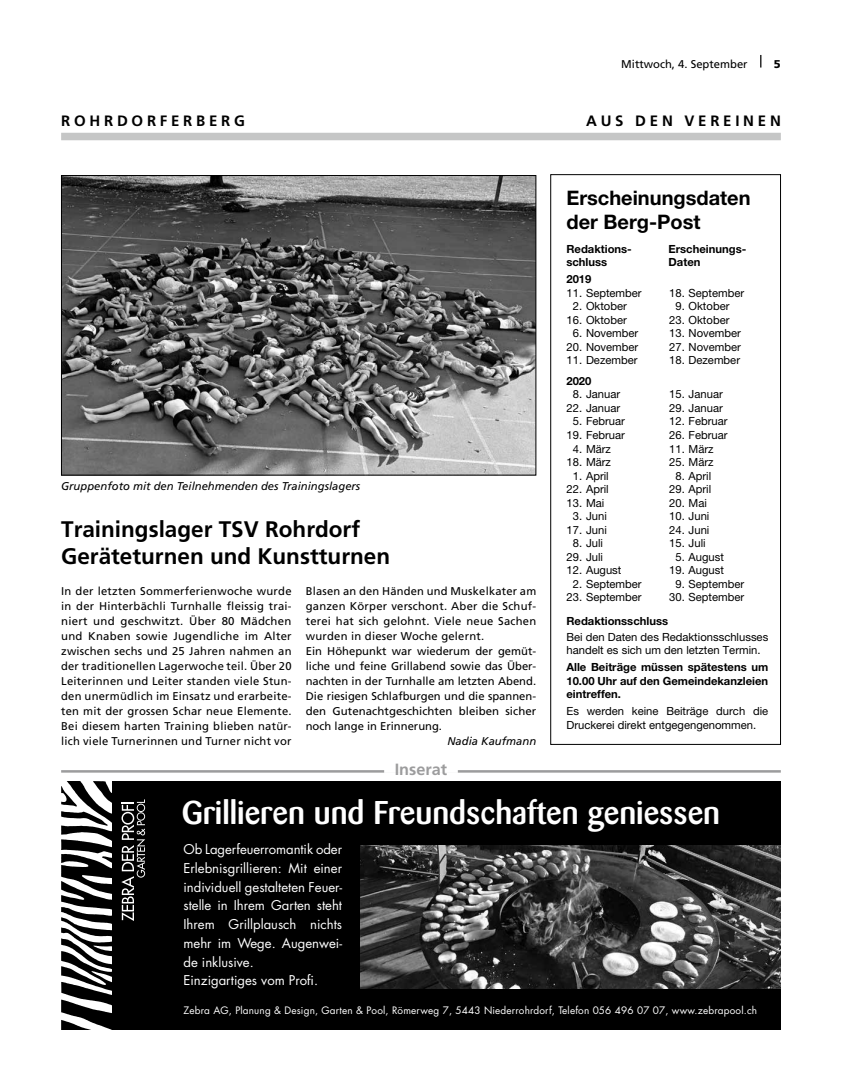
<style>
.page{position:relative;width:842px;height:1085px;background:#fff}
.page>*{position:absolute;margin:0;border:0;box-sizing:border-box;transform-origin:0 0}
.t1{font:500 32.5px "Barmeno";color:#fff}
.t2{font:700 22.5px/27px "Frutiger LT Std";color:#000}
.t3{font:700 20px/24px "Helvetica Neue LT Std";color:#000}
.t4{font:700 16.25px "Frutiger LT Std";color:#9c9c9d}
.t5{font:700 15px "Frutiger LT Std";letter-spacing:.25em;color:#000}
.t6{font:13.12px/18.8px "Futura";color:#fff}
.t7{font:11.25px/15px "Frutiger LT Std";letter-spacing:.005em;color:#000;text-align:justify}
.t8{font:11.25px/13.5px "Helvetica Neue LT Std";color:#000}
.t9{font:700 11.25px/13.5px "Helvetica Neue LT Std";color:#000;text-align:justify}
.t10{font:italic 11.25px "Frutiger LT Std";color:#000}
.t11{font:900 11.25px "Frutiger LT Std";color:#000}
.t12{font:10px "Futura";letter-spacing:.015em;color:#fff}
</style>
<div class="page">
<svg style="left:760px;top:55px;width:1px;height:13px"></svg>
<div style="left:61px;top:133px;width:719px;height:7px;background:#c5c6c6"></div>
<img style="left:63px;top:177px;width:471px;height:296px">
<div style="left:61px;top:175px;width:475px;height:300px;border:1px solid #000"></div>
<div style="left:112px;top:781px;width:668px;height:248px;background:#000"></div>
<svg style="left:61px;top:781px;width:51px;height:248px"></svg>
<svg style="left:121px;top:799px;width:24px;height:121px"></svg>
<img style="left:361px;top:845px;width:419px;height:143px">
<hr style="left:61px;top:770px;width:719px;height:2px;background:#9c9c9d">
<hr style="left:384px;top:769px;width:74px;height:3px;background:#fff">
<div style="left:550px;top:174px;width:230px;height:570px;border:1px solid #000"></div>
<p class="t7" style="left:621px;top:56px;width:128px">Mittwoch, 4. September</p>
<p class="t11" style="left:774px;top:57px;width:8px">5</p>
<h3 class="t5" style="left:61px;top:112px;width:185px">ROHRDORFERBERG</h3>
<h3 class="t5" style="left:586px;top:112px;width:196px">AUS DEN VEREINEN</h3>
<p class="t10" style="left:61px;top:479px;width:301px">Gruppenfoto mit den Teilnehmenden des Trainingslagers</p>
<h2 class="t2" style="left:61px;top:516px;width:330px">Trainingslager TSV Rohrdorf<br>Geräteturnen und Kunstturnen</h2>
<p class="t7" style="left:61px;top:583px;width:232px">In der letzten Sommerferienwoche wurde in der Hinterbächli Turnhalle fleissig trai&shy;niert und geschwitzt. Über 80 Mädchen und Knaben sowie Jugendliche im Alter zwischen sechs und 25 Jahren nahmen an der traditionellen Lagerwoche teil. Über 20<br>Leiterinnen und Leiter standen viele Stun&shy;den unermüdlich im Einsatz und erarbeite&shy;ten mit der grossen Schar neue Elemente.<br>Bei diesem harten Training blieben natür&shy;lich viele Turnerinnen und Turner nicht vor</p>
<p class="t7" style="left:306px;top:583px;width:232px;text-align:left">Blasen an den Händen und Muskelkater am ganzen Körper verschont. Aber die Schuf&shy;terei hat sich gelohnt. Viele neue Sachen wurden in dieser Woche gelernt.<br>Ein Höhepunkt war wiederum der gemüt&shy;liche und feine Grillabend sowie das Über&shy;nachten in der Turnhalle am letzten Abend.<br>Die riesigen Schlafburgen und die spannen&shy;den Gutenachtgeschichten bleiben sicher noch lange in Erinnerung.</p>
<p class="t10" style="left:447px;top:734px;width:90px">Nadia Kaufmann</p>
<h3 class="t4" style="left:395px;top:760px;width:54px">Inserat</h3>
<h3 class="t3" style="left:566px;top:185px;width:186px">Erscheinungsdaten der Berg-Post</h3>
<p class="t9" style="left:566px;top:242px;width:67px">Redaktions-</p>
<p class="t9" style="left:668px;top:242px;width:79px">Erscheinungs-</p>
<p class="t9" style="left:566px;top:255px;width:42px">schluss</p>
<p class="t9" style="left:668px;top:255px;width:33px">Daten</p>
<p class="t9" style="left:566px;top:272px;width:27px">2019</p>
<p class="t8" style="left:566px;top:286px;width:77px">11. September</p>
<p class="t8" style="left:669px;top:286px;width:77px">18. September</p>
<p class="t8" style="left:573px;top:299px;width:55px">2. Oktober</p>
<p class="t8" style="left:675px;top:299px;width:55px">9. Oktober</p>
<p class="t8" style="left:566px;top:313px;width:62px">16. Oktober</p>
<p class="t8" style="left:669px;top:313px;width:62px">23. Oktober</p>
<p class="t8" style="left:573px;top:326px;width:67px">6. November</p>
<p class="t8" style="left:669px;top:326px;width:73px">13. November</p>
<p class="t8" style="left:566px;top:340px;width:73px">20. November</p>
<p class="t8" style="left:669px;top:340px;width:73px">27. November</p>
<p class="t8" style="left:566px;top:353px;width:72px">11. Dezember</p>
<p class="t8" style="left:669px;top:353px;width:72px">18. Dezember</p>
<p class="t9" style="left:566px;top:374px;width:27px">2020</p>
<p class="t8" style="left:573px;top:387px;width:49px">8. Januar</p>
<p class="t8" style="left:669px;top:387px;width:55px">15. Januar</p>
<p class="t8" style="left:566px;top:401px;width:55px">22. Januar</p>
<p class="t8" style="left:669px;top:401px;width:55px">29. Januar</p>
<p class="t8" style="left:573px;top:414px;width:54px">5. Februar</p>
<p class="t8" style="left:669px;top:414px;width:60px">12. Februar</p>
<p class="t8" style="left:566px;top:428px;width:60px">19. Februar</p>
<p class="t8" style="left:669px;top:428px;width:60px">26. Februar</p>
<p class="t8" style="left:573px;top:441px;width:40px">4. März</p>
<p class="t8" style="left:669px;top:441px;width:46px">11. März</p>
<p class="t8" style="left:566px;top:455px;width:46px">18. März</p>
<p class="t8" style="left:669px;top:455px;width:46px">25. März</p>
<p class="t8" style="left:573px;top:468px;width:37px">1. April</p>
<p class="t8" style="left:675px;top:468px;width:37px">8. April</p>
<p class="t8" style="left:566px;top:482px;width:44px">22. April</p>
<p class="t8" style="left:669px;top:482px;width:44px">29. April</p>
<p class="t8" style="left:566px;top:495px;width:39px">13. Mai</p>
<p class="t8" style="left:669px;top:495px;width:39px">20. Mai</p>
<p class="t8" style="left:573px;top:509px;width:35px">3. Juni</p>
<p class="t8" style="left:669px;top:509px;width:42px">10. Juni</p>
<p class="t8" style="left:566px;top:522px;width:42px">17. Juni</p>
<p class="t8" style="left:669px;top:522px;width:42px">24. Juni</p>
<p class="t8" style="left:573px;top:536px;width:32px">8. Juli</p>
<p class="t8" style="left:669px;top:536px;width:38px">15. Juli</p>
<p class="t8" style="left:566px;top:549px;width:38px">29. Juli</p>
<p class="t8" style="left:675px;top:549px;width:50px">5. August</p>
<p class="t8" style="left:566px;top:563px;width:56px">12. August</p>
<p class="t8" style="left:669px;top:563px;width:56px">19. August</p>
<p class="t8" style="left:573px;top:576px;width:70px">2. September</p>
<p class="t8" style="left:675px;top:576px;width:70px">9. September</p>
<p class="t8" style="left:566px;top:590px;width:77px">23. September</p>
<p class="t8" style="left:669px;top:590px;width:77px">30. September</p>
<p class="t9" style="left:566px;top:614px;width:103px">Redaktionsschluss</p>
<p class="t8" style="left:566px;top:629px;width:203px">Bei den Daten des Redaktionsschlusses handelt es sich um den letzten Termin.</p>
<p class="t9" style="left:566px;top:660px;width:203px">Alle Beiträge müssen spätestens um 10.00 Uhr auf den Gemeindekanzleien eintreffen.</p>
<p class="t8" style="left:566px;top:704px;width:203px">Es werden keine Beiträge durch die<br>Druckerei direkt entgegengenommen.</p>
<h1 class="t1" style="left:182px;top:793px;width:540px">Grillieren und Freundschaften geniessen</h1>
<p class="t6" style="left:183px;top:839px;width:160px">Ob Lagerfeuerromantik oder<br>Erlebnisgrillieren: Mit einer individuell gestalteten Feuer&shy;stelle in Ihrem Garten steht<br>Ihrem Grillplausch nichts mehr im Wege. Augenwei&shy;de inklusive.<br>Einzigartiges vom Profi.</p>
<p class="t12" style="left:183px;top:1003px;width:575px">Zebra AG, Planung &amp; Design, Garten &amp; Pool, Römerweg 7, 5443 Niederrohrdorf, Telefon 056 496 07 07, www.zebrapool.ch</p>
</div>
